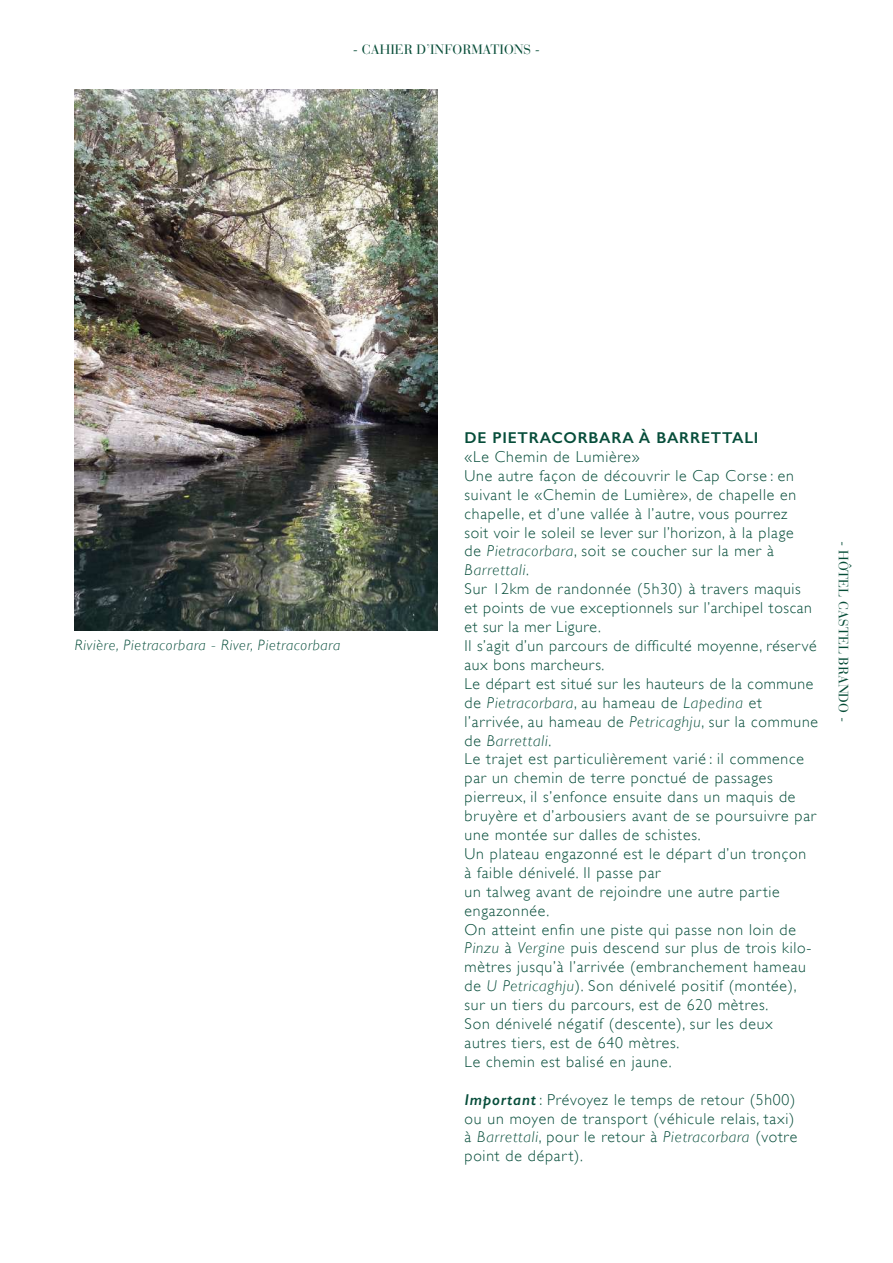
<style>
.page{position:relative;width:893px;height:1263px;background:#fff}
.page>*{position:absolute;margin:0;border:0;box-sizing:border-box;transform-origin:0 0}
.t1{font:300 15.75px/18.9px "Gill Sans";letter-spacing:.05em;color:#064d3a}
.t2{font:600 15.75px "Gill Sans";letter-spacing:.05em;color:#064d3a}
.t3{font:italic 300 15px "Gill Sans";letter-spacing:.05em;color:#064d3a}
.t4{font:13.5px "Bauer Bodoni";color:#074d38}
.s1{font-style:italic}
.s2{font-weight:600;font-style:italic}
</style>
<div class="page">
<img style="left:75px;top:89px;width:362px;height:542px">
<p class="t4" style="left:353px;top:41px;width:189px">- CAHIER D’INFORMATIONS -</p>
<p class="t3" style="left:75px;top:637px;width:267px">Rivière, Pietracorbara - River, Pietracorbara</p>
<p class="t2" style="left:464px;top:428px;width:295px">DE PIETRACORBARA À BARRETTALI</p>
<p class="t1" style="left:464px;top:447px;width:355px">«Le Chemin de Lumière»<br>Une autre façon de découvrir le Cap Corse : en suivant le «Chemin de Lumière», de chapelle en chapelle, et d’une vallée à l’autre, vous pourrez<br>soit voir le soleil se lever sur l’horizon, à la plage<br>de <span class="s1">Pietracorbara</span>, soit se coucher sur la mer à <span class="s1">Barrettali</span>.<br>Sur 12km de randonnée (5h30) à travers maquis<br>et points de vue exceptionnels sur l’archipel toscan et sur la mer Ligure.<br>Il s’agit d’un parcours de difficulté moyenne, réservé aux bons marcheurs.<br>Le départ est situé sur les hauteurs de la commune de <span class="s1">Pietracorbara</span>, au hameau de <span class="s1">Lapedina</span> et l’arrivée, au hameau de <span class="s1">Petricaghju</span>, sur la commune de <span class="s1">Barrettali</span>.<br>Le trajet est particulièrement varié : il commence par un chemin de terre ponctué de passages pierreux, il s’enfonce ensuite dans un maquis de bruyère et d’arbousiers avant de se poursuivre par une montée sur dalles de schistes.<br>Un plateau engazonné est le départ d’un tronçon<br>à faible dénivelé. Il passe par<br>un talweg avant de rejoindre une autre partie engazonnée.<br>On atteint enfin une piste qui passe non loin de <span class="s1">Pinzu</span> à <span class="s1">Vergine</span> puis descend sur plus de trois kilo&shy;mètres jusqu’à l’arrivée (embranchement hameau de <span class="s1">U Petricaghju</span>). Son dénivelé positif (montée), sur un tiers du parcours, est de 620 mètres.<br>Son dénivelé négatif (descente), sur les deux autres tiers, est de 640 mètres.<br>Le chemin est balisé en jaune.</p>
<p class="t1" style="left:464px;top:1090px;width:334px"><span class="s2">Important</span> : Prévoyez le temps de retour (5h00) ou un moyen de transport (véhicule relais, taxi) à <span class="s1">Barrettali</span>, pour le retour à <span class="s1">Pietracorbara</span> (votre point de départ).</p>
<p class="t4" style="left:852px;top:541px;width:182px;rotate:90deg">- HÔTEL CASTEL BRANDO -</p>
</div>
